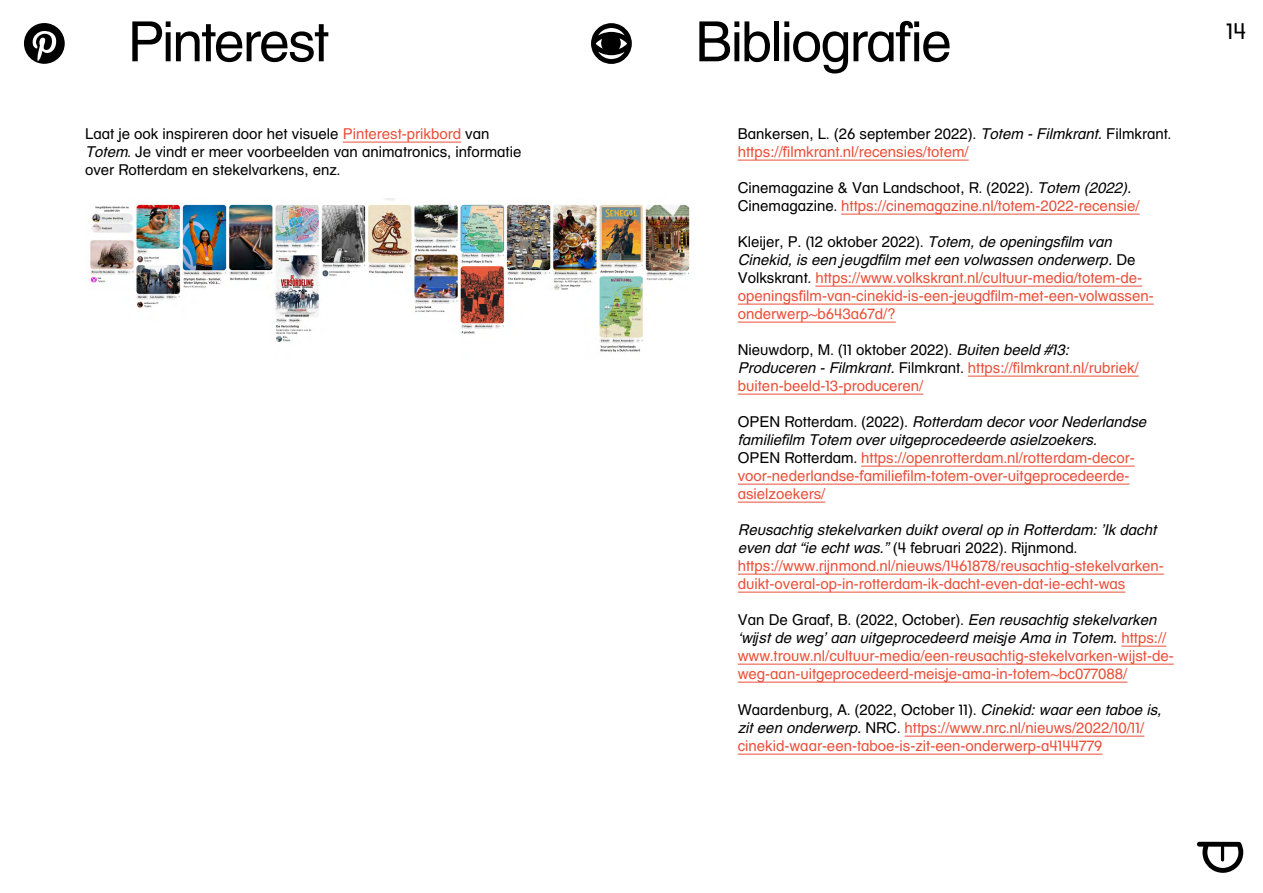
<style>
.page{position:relative;width:1263px;height:893px;background:#fff}
.page>*{position:absolute;margin:0;border:0;box-sizing:border-box;transform-origin:0 0}
._01__Hoofdtitel{font:55.5px "JEF";letter-spacing:-.035em;color:#000}
.t1{font:22.5px "JEF";color:#000}
._04__Lopende_tekst{font:15px/18px "JEF";color:#ea503a}
._04__Lopende_tekst-2{font:15px/18px "JEF";color:#000}
._04__Lopende_tekst-3{font:italic 15px/18px "JEF";color:#000}
.s1{color:#ea503a}
.s2{font-style:italic}
.s3{color:#000}
.s4{font-style:italic;color:#000}
.s5{font-style:normal}
</style>
<div class="page">
<hr style="left:343px;top:142px;width:118px;height:1px;background:#ea503a">
<hr style="left:738px;top:160px;width:231px;height:1px;background:#ea503a">
<hr style="left:841px;top:214px;width:299px;height:1px;background:#ea503a">
<hr style="left:815px;top:286px;width:327px;height:1px;background:#ea503a">
<hr style="left:738px;top:304px;width:416px;height:1px;background:#ea503a">
<hr style="left:738px;top:322px;width:158px;height:1px;background:#ea503a">
<hr style="left:968px;top:376px;width:171px;height:1px;background:#ea503a">
<hr style="left:738px;top:394px;width:185px;height:1px;background:#ea503a">
<hr style="left:861px;top:466px;width:274px;height:1px;background:#ea503a">
<hr style="left:738px;top:484px;width:391px;height:1px;background:#ea503a">
<hr style="left:738px;top:502px;width:87px;height:1px;background:#ea503a">
<hr style="left:738px;top:574px;width:426px;height:1px;background:#ea503a">
<hr style="left:738px;top:592px;width:387px;height:1px;background:#ea503a">
<hr style="left:1121px;top:646px;width:45px;height:1px;background:#ea503a">
<hr style="left:738px;top:664px;width:436px;height:1px;background:#ea503a">
<hr style="left:738px;top:682px;width:389px;height:1px;background:#ea503a">
<hr style="left:904px;top:736px;width:240px;height:1px;background:#ea503a">
<hr style="left:738px;top:754px;width:364px;height:1px;background:#ea503a">
<img style="left:90px;top:198px;width:600px;height:154px">
<p class="_01__Hoofdtitel" style="left:128px;top:9px;width:203px">Pinterest</p>
<p class="_01__Hoofdtitel" style="left:695px;top:9px;width:258px">Bibliografie</p>
<h2 class="t1" style="left:1226px;top:17px;width:21px">14</h2>
<p class="_04__Lopende_tekst-2" style="left:85px;top:125px;width:438px">Laat je ook inspireren door het visuele <span class="s1">Pinterest-prikbord</span> van<br><span class="s2">Totem</span>. Je vindt er meer voorbeelden van animatronics, informatie over Rotterdam en stekelvarkens, enz.</p>
<p class="_04__Lopende_tekst-2" style="left:738px;top:125px;width:435px">Bankersen, L. (26 september 2022). <span class="s2">Totem - Filmkrant.</span> Filmkrant. <span class="s1">https://filmkrant.nl/recensies/totem/</span></p>
<p class="_04__Lopende_tekst-2" style="left:738px;top:179px;width:403px">Cinemagazine &amp; Van Landschoot, R. (2022). <span class="s2">Totem (2022).<br></span>Cinemagazine. <span class="s1">https://cinemagazine.nl/totem-2022-recensie/</span></p>
<p class="_04__Lopende_tekst" style="left:738px;top:233px;width:417px"><span class="s3">Kleijer, P. (12 oktober 2022).</span> <span class="s4">Totem, de openingsfilm van Cinekid, is een jeugdfilm met een volwassen onderwerp.</span> <span class="s3">De Volkskrant.</span> https://www.volkskrant.nl/cultuur-media/totem-de&shy;openingsfilm-van-cinekid-is-een-jeugdfilm-met-een-volwassen&shy;onderwerp~b643a67d/?</p>
<p class="_04__Lopende_tekst" style="left:738px;top:341px;width:402px"><span class="s3">Nieuwdorp, M. (11 oktober 2022).</span> <span class="s4">Buiten beeld #13:<br>Produceren - Filmkrant.</span> <span class="s3">Filmkrant.</span> https://filmkrant.nl/rubriek/ buiten-beeld-13-produceren/</p>
<p class="_04__Lopende_tekst" style="left:738px;top:413px;width:410px"><span class="s3">OPEN Rotterdam. (2022).</span> <span class="s4">Rotterdam decor voor Nederlandse familiefilm Totem over uitgeprocedeerde asielzoekers.<br></span><span class="s3">OPEN Rotterdam.</span> https://openrotterdam.nl/rotterdam-decor&shy;voor-nederlandse-familiefilm-totem-over-uitgeprocedeerde&shy;asielzoekers/</p>
<p class="_04__Lopende_tekst-3" style="left:738px;top:521px;width:420px">Reusachtig stekelvarken duikt overal op in Rotterdam: ’Ik dacht even dat “ie echt was.” <span class="s5">(4 februari 2022). Rijnmond.</span></p>
<p class="_04__Lopende_tekst" style="left:738px;top:557px;width:427px">https://www.rijnmond.nl/nieuws/1461878/reusachtig-stekelvarken&shy;duikt-overal-op-in-rotterdam-ik-dacht-even-dat-ie-echt-was</p>
<p class="_04__Lopende_tekst" style="left:738px;top:611px;width:437px"><span class="s3">Van De Graaf, B. (2022, October).</span> <span class="s4">Een reusachtig stekelvarken ‘wijst de weg’ aan uitgeprocedeerd meisje Ama in Totem.</span> https:// www.trouw.nl/cultuur-media/een-reusachtig-stekelvarken-wijst-de&shy;weg-aan-uitgeprocedeerd-meisje-ama-in-totem~bc077088/</p>
<p class="_04__Lopende_tekst" style="left:738px;top:701px;width:425px"><span class="s3">Waardenburg, A. (2022, October 11).</span> <span class="s4">Cinekid: waar een taboe is, zit een onderwerp.</span> <span class="s3">NRC.</span> https://www.nrc.nl/nieuws/2022/10/11/ cinekid-waar-een-taboe-is-zit-een-onderwerp-a4144779</p>
</div>
